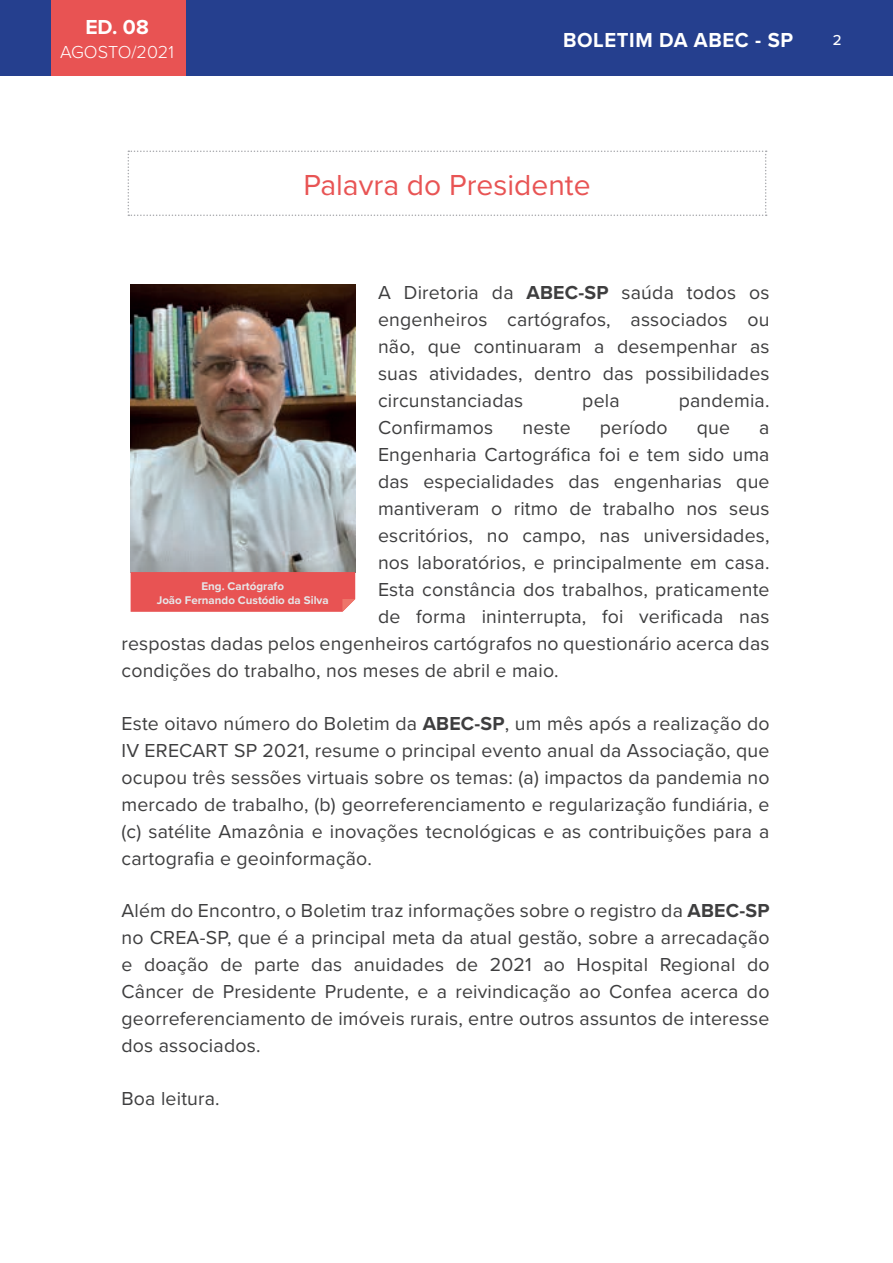
<style>
.page{position:relative;width:893px;height:1263px;background:#fff}
.page>*{position:absolute;margin:0;border:0;box-sizing:border-box;transform-origin:0 0}
.t1{font:30px "Proxima Nova";color:#e85454}
.t2{font:700 21px "Proxima Nova";letter-spacing:.03em;color:#fff}
.t3{font:19.5px/27px "Proxima Nova";letter-spacing:.01em;color:#3e3e3f;text-align:justify}
.t4{font:300 18px "Proxima Nova";color:#fff}
.t5{font:500 15px "Proxima Nova";color:#fff}
.t6{font:700 11.55px/13.8px "Proxima Nova";color:#e6e7e9;text-align:center}
.s1{font-weight:700}
</style>
<div class="page">
<div style="left:0;top:0;width:893px;height:75px;background:#253f8e"></div>
<div style="left:51px;top:0;width:134px;height:75px;background:#e85353"></div>
<img style="left:131px;top:285px;width:224px;height:287px">
<div style="left:131px;top:572px;width:224px;height:40px;background:#e85353"></div>
<svg style="left:128px;top:151px;width:639px;height:65px"></svg>
<p class="t2" style="left:85px;top:11px;width:65px">ED. 08</p>
<p class="t4" style="left:60px;top:39px;width:115px">AGOSTO/2021</p>
<p class="t2" style="left:563px;top:24px;width:232px">BOLETIM DA ABEC - SP</p>
<p class="t5" style="left:833px;top:28px;width:10px">2</p>
<h1 class="t1" style="left:303px;top:163px;width:289px">Palavra do Presidente</h1>
<p class="t3" style="left:378px;top:278px;width:393px">A Diretoria da <span class="s1">ABEC-SP</span> saúda todos os engenheiros cartógrafos, associados ou não, que continuaram a desempenhar as suas atividades, dentro das possibilidades circunstanciadas</p>
<p class="t3" style="left:582px;top:386px;width:39px">pela</p>
<p class="t3" style="left:679px;top:386px;width:92px">pandemia.</p>
<p class="t3" style="left:378px;top:413px;width:117px">Confirmamos</p>
<p class="t3" style="left:522px;top:413px;width:50px">neste</p>
<p class="t3" style="left:600px;top:413px;width:69px">período</p>
<p class="t3" style="left:697px;top:413px;width:35px">que</p>
<p class="t3" style="left:759px;top:413px;width:12px">a</p>
<p class="t3" style="left:378px;top:440px;width:393px">Engenharia Cartográfica foi e tem sido uma</p>
<p class="t3" style="left:378px;top:467px;width:393px">das especialidades das engenharias que</p>
<p class="t3" style="left:378px;top:494px;width:393px">mantiveram o ritmo de trabalho nos seus</p>
<p class="t3" style="left:378px;top:521px;width:393px">escritórios, no campo, nas universidades,</p>
<p class="t3" style="left:378px;top:548px;width:393px">nos laboratórios, e principalmente em casa.</p>
<p class="t3" style="left:378px;top:575px;width:393px">Esta constância dos trabalhos, praticamente</p>
<p class="t3" style="left:378px;top:602px;width:393px">de forma ininterrupta, foi verificada nas</p>
<p class="t3" style="left:121px;top:629px;width:650px">respostas dadas pelos engenheiros cartógrafos no questionário acerca das</p>
<p class="t3" style="left:121px;top:656px;width:439px">condições do trabalho, nos meses de abril e maio.</p>
<p class="t3" style="left:121px;top:709px;width:650px">Este oitavo número do Boletim da <span class="s1">ABEC-SP</span>, um mês após a realização do IV ERECART SP 2021, resume o principal evento anual da Associação, que ocupou três sessões virtuais sobre os temas: (a) impactos da pandemia no mercado de trabalho, (b) georreferenciamento e regularização fundiária, e (c) satélite Amazônia e inovações tecnológicas e as contribuições para a cartografia e geoinformação.</p>
<p class="t3" style="left:121px;top:896px;width:650px">Além do Encontro, o Boletim traz informações sobre o registro da <span class="s1">ABEC-SP </span>no CREA-SP, que é a principal meta da atual gestão, sobre a arrecadação e doação de parte das anuidades de 2021 ao Hospital Regional do Câncer de Presidente Prudente, e a reivindicação ao Confea acerca do georreferenciamento de imóveis rurais, entre outros assuntos de interesse dos associados.</p>
<p class="t3" style="left:121px;top:1084px;width:100px">Boa leitura.</p>
<p class="t6" style="left:157px;top:579px;width:174px">Eng. Cartógrafo<br>João Fernando Custódio da Silva</p>
</div>
